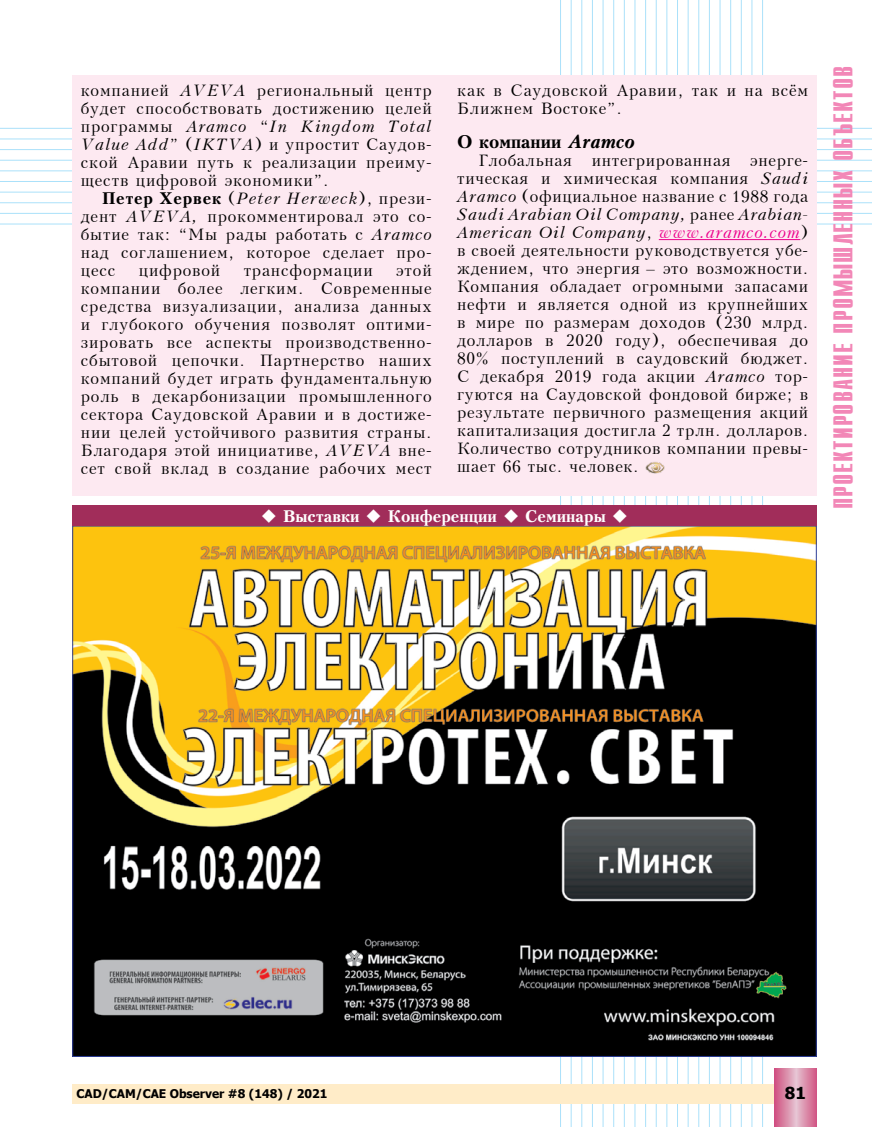
<style>
.page{position:relative;width:872px;height:1127px;background:#fff}
.page>*{position:absolute;margin:0;border:0;box-sizing:border-box;transform-origin:0 0}
.t1{font:700 22.5px "Z Compact";letter-spacing:.04em;color:#f287b7}
.t2{font:700 18px "Peterburg";color:#000}
.t3{font:16.5px/18px "Peterburg";letter-spacing:.05em;color:#000;text-align:justify}
.t4{font:700 16.5px "Peterburg";color:#fff}
.t5{font:700 16.5px "Tahoma";color:#000}
.t6{font:700 12px "Tahoma";color:#000}
.s1{font-style:italic}
.s2{font-style:italic;color:#ec008c}
.s3{font-family:"Times New Roman"}
.s4{font-weight:700}
</style>
<div class="page">
<hr style="left:560px;top:0;width:1px;height:1127px;background:#abe1fa">
<hr style="left:571px;top:0;width:1px;height:1127px;background:#abe1fa">
<hr style="left:581px;top:0;width:1px;height:1127px;background:#abe1fa">
<hr style="left:592px;top:0;width:1px;height:1127px;background:#abe1fa">
<hr style="left:603px;top:0;width:1px;height:1127px;background:#abe1fa">
<hr style="left:613px;top:0;width:1px;height:1127px;background:#abe1fa">
<hr style="left:624px;top:0;width:1px;height:1127px;background:#abe1fa">
<hr style="left:634px;top:0;width:1px;height:1127px;background:#abe1fa">
<hr style="left:645px;top:0;width:1px;height:1127px;background:#abe1fa">
<hr style="left:656px;top:0;width:1px;height:1127px;background:#abe1fa">
<hr style="left:666px;top:0;width:1px;height:1127px;background:#abe1fa">
<hr style="left:677px;top:0;width:1px;height:1127px;background:#abe1fa">
<hr style="left:688px;top:0;width:1px;height:1127px;background:#abe1fa">
<hr style="left:698px;top:0;width:1px;height:1127px;background:#abe1fa">
<hr style="left:709px;top:0;width:1px;height:1127px;background:#abe1fa">
<hr style="left:720px;top:0;width:1px;height:1127px;background:#abe1fa">
<hr style="left:730px;top:0;width:1px;height:1127px;background:#abe1fa">
<hr style="left:741px;top:0;width:1px;height:1127px;background:#abe1fa">
<hr style="left:751px;top:0;width:1px;height:1127px;background:#abe1fa">
<hr style="left:762px;top:0;width:1px;height:1127px;background:#abe1fa">
<hr style="left:0;top:128px;width:872px;height:1px;background:#abe1fa">
<hr style="left:0;top:139px;width:872px;height:1px;background:#abe1fa">
<hr style="left:0;top:149px;width:872px;height:1px;background:#abe1fa">
<hr style="left:0;top:160px;width:872px;height:1px;background:#abe1fa">
<hr style="left:0;top:171px;width:872px;height:1px;background:#abe1fa">
<hr style="left:0;top:181px;width:872px;height:1px;background:#abe1fa">
<hr style="left:0;top:192px;width:872px;height:1px;background:#abe1fa">
<hr style="left:0;top:202px;width:872px;height:1px;background:#abe1fa">
<hr style="left:0;top:213px;width:872px;height:1px;background:#abe1fa">
<hr style="left:0;top:224px;width:872px;height:1px;background:#abe1fa">
<div style="left:72px;top:1084px;width:744px;height:19px;background:#ffecc8"></div>
<svg style="left:774px;top:1069px;width:42px;height:58px"></svg>
<div style="left:72px;top:75px;width:744px;height:420px;background:#fde9f1"></div>
<hr style="left:659px;top:239px;width:141px;height:1px;background:#ec008c">
<img style="left:646px;top:462px;width:19px;height:12px">
<img style="left:74px;top:528px;width:740px;height:527px">
<div style="left:72px;top:505px;width:744px;height:21px;background:#a12d5a"></div>
<p class="t3" style="left:457px;top:81px;width:352px">как в Саудовской Аравии, так и на всём<br>Ближнем Востоке”.</p>
<p class="t2" style="left:457px;top:131px;width:179px">О компании <span class="s1">Aramco</span></p>
<p class="t3" style="left:457px;top:152px;width:352px;text-indent:21px">Глобальная интегрированная энерге&shy;тическая и химическая компания <span class="s1">Saudi Aramco</span> (официальное название с 1988 года <span class="s1">Saudi Arabian Oil Company,</span> ранее <span class="s1">Arabian-American Oil Company</span>, <span class="s2">www.aramco.com</span>) в своей деятельности руководствуется убе&shy;ждением, что энергия <span class="s3">–</span> это возможности.<br>Компания обладает огромными запасами нефти и является одной из крупнейших в мире по размерам доходов (230 млрд. долларов в 2020 году), обеспечивая до 80% поступлений в саудовский бюджет.<br>С декабря 2019 года акции <span class="s1">Aramco</span> тор&shy;гуются на Саудовской фондовой бирже; в результате первичного размещения акций капитализация достигла 2 трлн. долларов.<br>Количество сотрудников компании превы&shy;шает 66 тыс. человек.</p>
<p class="t4" style="left:261px;top:506px;width:366px">◆ Выставки ◆ Конференции ◆ Семинары ◆</p>
<p class="t3" style="left:81px;top:81px;width:352px">компанией <span class="s1">AVEVA</span> региональный центр будет способствовать достижению целей программы <span class="s1">Aramco</span> “<span class="s1">In Kingdom Total Value Add</span>” (<span class="s1">IKTVA</span>) и упростит Саудов&shy;ской Аравии путь к реализации преиму&shy;ществ цифровой экономики”.</p>
<p class="t3" style="left:81px;top:189px;width:352px;text-indent:21px"><span class="s4">Петер Хервек</span> (<span class="s1">Peter Herweck</span>), прези&shy;дент <span class="s1">AVEVA,</span> прокомментировал это со&shy;бытие так: “Мы рады работать с <span class="s1">Aramco </span>над соглашением, которое сделает про&shy;цесс</p>
<p class="t3" style="left:139px;top:261px;width:83px">цифровой</p>
<p class="t3" style="left:244px;top:261px;width:131px">трансформации</p>
<p class="t3" style="left:81px;top:261px;width:352px;text-indent:315px">этой компании более легким. Современные средства визуализации, анализа данных и глубокого обучения позволят оптими&shy;зировать все аспекты производственно&shy;сбытовой цепочки. Партнерство наших компаний будет играть фундаментальную роль в декарбонизации промышленного сектора Саудовской Аравии и в достиже&shy;нии целей устойчивого развития страны.<br>Благодаря этой инициативе, <span class="s1">AVEVA</span> вне&shy;сет свой вклад в создание рабочих мест</p>
<h1 class="t1" style="left:826px;top:509px;width:445px;rotate:-90deg">ПРОЕКТИРОВАНИЕ ПРОМЫШЛЕННЫХ ОБЪЕКТОВ</h1>
<p class="t6" style="left:77px;top:1085px;width:252px">CAD/CAM/CAE Observer #8 (148) / 2021</p>
<p class="t5" style="left:785px;top:1081px;width:23px">81</p>
</div>
